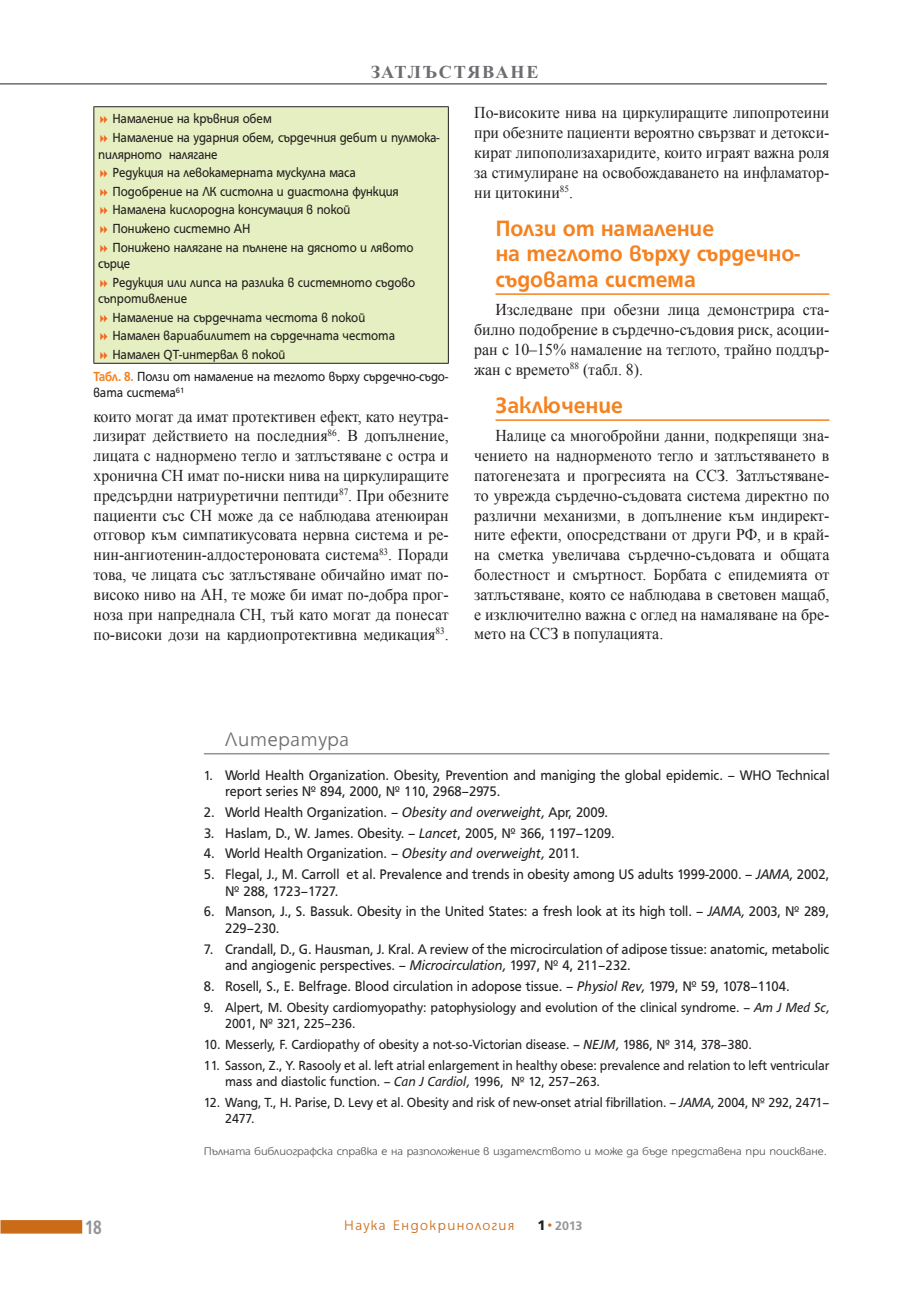
<style>
.page{position:relative;width:906px;height:1289px;background:#fff}
.page>*{position:absolute;margin:0;border:0;box-sizing:border-box;transform-origin:0 0}
.t1{font:700 24px/25.5px "HS Grotesk Bg";color:#f58220;scale:.96 1}
.t2{font:300 21px "HS Grotesk Bg";letter-spacing:.04em;color:#6c6d70}
.t3{font:700 21px "HS Grotesk Bg";color:#939598;scale:.8 1}
.t4{font:700 18px "SP Time";letter-spacing:.1em;color:#6c6d70}
.t5{font:16.5px/19.8px "Times New Roman";color:#231f20;text-align:justify;scale:.96 1}
.t6{font:15px/16.5px "HS Grotesk Bg";color:#231f20;scale:.94 1}
.t7{font:300 15px "HS Grotesk Bg";letter-spacing:.1em;color:#ca6c17}
.t8{font:14.25px/18.6px "HS Grotesk Bg";color:#231f20;scale:.9 1}
.t9{font:14.25px/16.5px "HS Grotesk Bg";color:#231f20;scale:.94 1}
.t10{font:700 13.5px "HS Grotesk Bg";color:#939598}
.t11{font:300 12px "HS Grotesk Bg";color:#57585a;scale:1.04 1}
.s1{font-weight:700;color:#f58220}
.s2{font-size:14.25px}
.s3{font-style:italic}
.s4{font-weight:900;font-size:15px;color:#fff}
.s5{font-weight:900;font-size:18px;color:#fff}
.s6{color:#fff}
</style>
<div class="page">
<div style="left:0;top:1219px;width:82px;height:14px;background:#ca6c17"></div>
<hr style="left:0;top:83px;width:827px;height:2px;background:#6c6d70">
<hr style="left:204px;top:753px;width:625px;height:1px;background:#939598">
<hr style="left:495px;top:293px;width:334px;height:2px;background:#f58220">
<hr style="left:495px;top:419px;width:334px;height:2px;background:#f58220">
<div style="left:94px;top:107px;width:354px;height:256px;background:#e6efc1"></div>
<hr style="left:93px;top:106px;width:356px;height:1px;background:#231f20">
<hr style="left:93px;top:107px;width:1px;height:256px;background:#231f20">
<hr style="left:448px;top:107px;width:1px;height:256px;background:#231f20">
<hr style="left:93px;top:363px;width:356px;height:1px;background:#231f20">
<p class="t4" style="left:371px;top:65px;width:169px">ЗАТЛЪСТЯВАНЕ</p>
<p class="t8" style="left:113px;top:111px;width:365px">Намаление на кръвния обем<br>Намаление на ударния обем, сърдечния дебит и пулмока-</p>
<p class="t8" style="left:113px;top:146px;width:336px;text-indent:-14px">пилярното налягане<br>Редукция на левокамерната мускулна маса Подобрение на ЛК систолна и диастолна функция Намалена кислородна консумация в покой<br>Понижено системно АН<br>Понижено налягане на пълнене на дясното и лявото</p>
<p class="t8" style="left:113px;top:255px;width:338px;text-indent:-14px">сърце<br>Редукция или липса на разлика в системното съдово</p>
<p class="t8" style="left:113px;top:290px;width:315px;text-indent:-14px">съпротивление<br>Намаление на сърдечната честота в покой<br>Намален вариабилитет на сърдечната честота<br>Намален QT-интервал в покой</p>
<p class="t8" style="left:93px;top:369px;width:396px;line-height:16.5px"><span class="s1">Табл. 8.</span> Ползи от намаление на теглото върху сърдечно-съдо&shy;вата система<sup>61</sup></p>
<p class="t5" style="left:94px;top:406px;width:371px">които могат да имат протективен ефект, като неутра&shy;лизират действието на последния<sup>86</sup>. В допълнение, лицата с наднормено тегло и затлъстяване с остра и хронична СН имат по-ниски нива на циркулиращите предсърдни натриуретични пептиди<sup>87</sup>. При обезните пациенти със СН може да се наблюдава атенюиран отговор към симпатикусовата нервна система и ре&shy;нин-ангиотенин-алдостероновата система<sup>83</sup>. Поради това, че лицата със затлъстяване обичайно имат по&shy;високо ниво на АН, те може би имат по-добра прог&shy;ноза при напреднала СН, тъй като могат да понесат по-високи дози на кардиопротективна медикация<sup>83</sup>.</p>
<p class="t5" style="left:474px;top:103px;width:371px">По-високите нива на циркулиращите липопротеини при обезните пациенти вероятно свързват и детокси&shy;кират липополизахаридите, които играят важна роля за стимулиране на освобождаването на инфламатор&shy;ни цитокини<sup>85</sup>.</p>
<h1 class="t1" style="left:495px;top:217px;width:318px">Ползи от намаление<br>на теглото върху сърдечно&shy;съдовата система</h1>
<p class="t5" style="left:474px;top:300px;width:371px;text-indent:21px">Изследване при обезни лица демонстрира ста&shy;билно подобрение в сърдечно-съдовия риск, асоции&shy;ран с 10–15% намаление на теглото, трайно поддър&shy;жан с времето<sup>88</sup> (табл. 8).</p>
<h1 class="t1" style="left:495px;top:394px;width:134px">Заключение</h1>
<p class="t5" style="left:474px;top:426px;width:371px;text-indent:21px">Налице са многобройни данни, подкрепящи зна&shy;чението на наднорменото тегло и затлъстяването в патогенезата и прогресията на ССЗ. Затлъстяване&shy;то уврежда сърдечно-съдовата система директно по различни механизми, в допълнение към индирект&shy;ните ефекти, опосредствани от други РФ, и в край&shy;на сметка увеличава сърдечно-съдовата и общата болестност и смъртност. Борбата с епидемията от затлъстяване, която се наблюдава в световен мащаб, е изключително важна с оглед на намаляване на бре&shy;мето на ССЗ в популацията.</p>
<p class="t2" style="left:225px;top:731px;width:125px">Литература</p>
<p class="t6" style="left:225px;top:767px;width:644px;text-indent:-21px"><span class="s2">1.</span> World Health Organization. Obesity, Prevention and maniging the global epidemic. – WHO Technical report series № 894, 2000, № 110, 2968–2975.</p>
<p class="t6" style="left:204px;top:804px;width:432px">2. World Health Organization. – <span class="s3">Obesity and overweight,</span> Apr, 2009.</p>
<p class="t6" style="left:204px;top:825px;width:438px">3. Haslam, D., W. James. Obesity. – <span class="s3">Lancet</span>, 2005, № 366, 1197–1209.</p>
<p class="t6" style="left:204px;top:846px;width:401px">4. World Health Organization. – <span class="s3">Obesity and overweight,</span> 2011.</p>
<p class="t6" style="left:225px;top:867px;width:644px;text-indent:-21px">5. Flegal, J., M. Carroll et al. Prevalence and trends in obesity among US adults 1999-2000. – <span class="s3">JAMA,</span> 2002, № 288, 1723–1727.</p>
<p class="t6" style="left:225px;top:904px;width:644px;text-indent:-21px">6. Manson, J., S. Bassuk. Obesity in the United States: a fresh look at its high toll. – <span class="s3">JAMA,</span> 2003, № 289,<br>229–230.</p>
<p class="t6" style="left:225px;top:941px;width:644px;text-indent:-21px">7. Crandall, D., G. Hausman, J. Kral. A review of the microcirculation of adipose tissue: anatomic, metabolic and angiogenic perspectives. – <span class="s3">Microcirculation,</span> 1997, № 4, 211–232.</p>
<p class="t6" style="left:204px;top:978px;width:625px">8. Rosell, S., E. Belfrage. Blood circulation in adopose tissue. – <span class="s3">Physiol Rev,</span> 1979, № 59, 1078–1104.</p>
<p class="t9" style="left:225px;top:999px;width:644px;text-indent:-21px">9. Alpert, M. Obesity cardiomyopathy: patophysiology and evolution of the clinical syndrome. – <span class="s3">Am J Med Sc,<br></span>2001, № 321, 225–236.</p>
<p class="t9" style="left:204px;top:1037px;width:584px">10. Messerly, F. Cardiopathy of obesity a not-so-Victorian disease. – <span class="s3">NEJM,</span> 1986, № 314, 378–380.</p>
<p class="t9" style="left:225px;top:1057px;width:644px;text-indent:-21px">11. Sasson, Z., Y. Rasooly et al. left atrial enlargement in healthy obese: prevalence and relation to left ventricular mass and diastolic function. – <span class="s3">Can J Cardiol,</span> 1996, № 12, 257–263.</p>
<p class="t9" style="left:225px;top:1095px;width:644px;text-indent:-21px">12. Wang, T., H. Parise, D. Levy et al. Obesity and risk of new-onset atrial fibrillation. – <span class="s3">JAMA,</span> 2004, № 292, 2471–<br>2477.</p>
<p class="t11" style="left:204px;top:1146px;width:600px">Пълната библиографска справка е на разположение в издателството и може да бъде представена при поискване.</p>
<p class="t3" style="left:85px;top:1219px;width:22px">18</p>
<p class="t7" style="left:344px;top:1219px;width:171px">Наука Ендокринология</p>
<p class="t10" style="left:538px;top:1220px;width:46px"><span class="s4">1</span><span class="s5">•</span><span class="s6">2</span>013</p>
</div>
